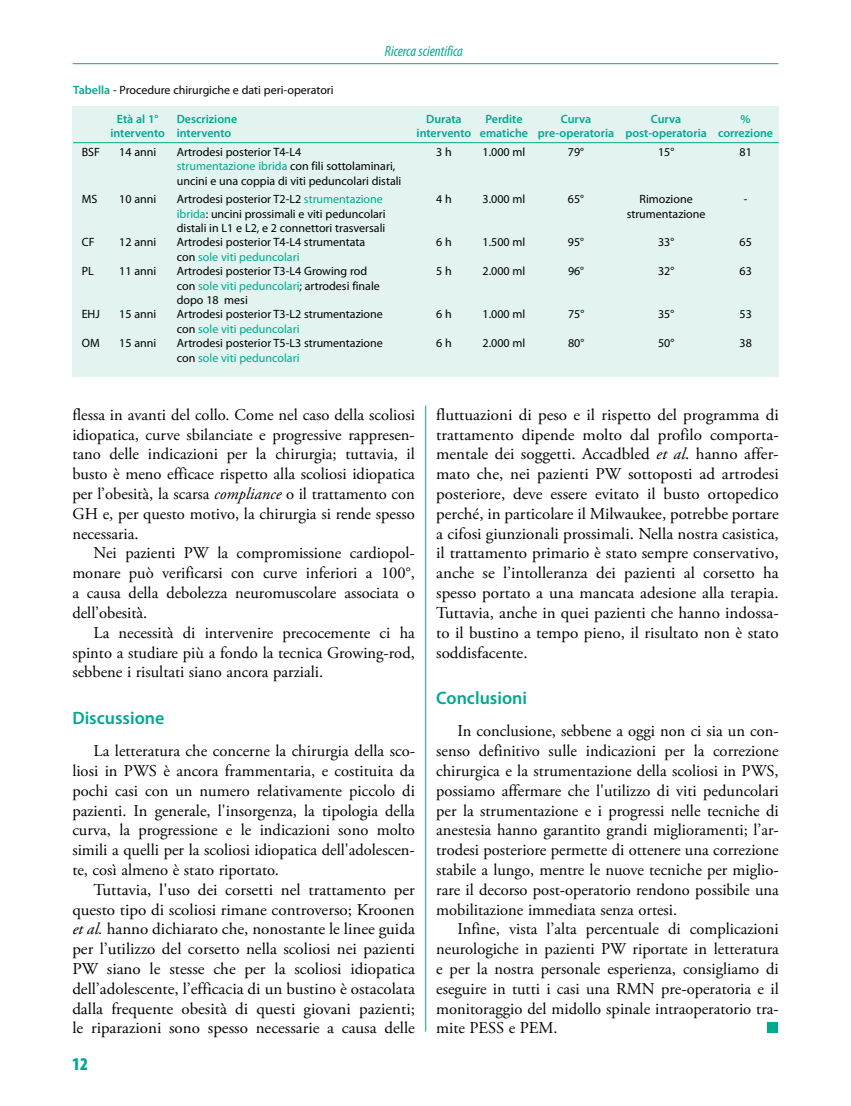
<style>
.page{position:relative;width:851px;height:1106px;background:#fff}
.page>*{position:absolute;margin:0;border:0;box-sizing:border-box;transform-origin:0 0}
.t1{font:600 18px "Myriad Pro";color:#00a88f}
.t2{font:900 condensed 18px "Myriad Pro";color:#00a88f}
.t3{font:16.5px/19.8px "Adobe Garamond Pro";color:#000;text-align:justify}
.t4{font:italic condensed 15px "Myriad Pro";color:#00a88f}
.t5{font:12px/14.4px "Myriad Pro";color:#000}
.t6{font:600 12px "Myriad Pro";color:#00a88f}
.t7{font:12px "Myriad Pro";color:#00a88f}
.s1{font-weight:600;color:#00a88f}
.s2{color:#00a88f}
.s3{color:#000}
.s4{font-style:italic}
</style>
<div class="page">
<hr style="left:73px;top:63px;width:705px;height:1px;background:#00a88f">
<hr style="left:425px;top:405px;width:1px;height:626px;background:#00a88f">
<div style="left:72px;top:107px;width:706px;height:270px;background:#e3f3ef"></div>
<hr style="left:73px;top:142px;width:705px;height:1px;background:#00a88f">
<div style="left:767px;top:1022px;width:11px;height:10px;background:#00a88f"></div>
<p class="t4" style="left:385px;top:42px;width:80px">Ricerca scientifica</p>
<p class="t5" style="left:73px;top:82px;width:262px"><span class="s1">Tabella</span> - Procedure chirurgiche e dati peri-operatori</p>
<p class="t6" style="left:117px;top:111px;width:43px">Età al 1°</p>
<p class="t6" style="left:177px;top:111px;width:62px">Descrizione</p>
<p class="t6" style="left:426px;top:111px;width:37px">Durata</p>
<p class="t6" style="left:485px;top:111px;width:39px">Perdite</p>
<p class="t6" style="left:560px;top:111px;width:32px">Curva</p>
<p class="t6" style="left:650px;top:111px;width:32px">Curva</p>
<p class="t6" style="left:740px;top:111px;width:12px">%</p>
<p class="t6" style="left:110px;top:125px;width:122px">intervento intervento</p>
<p class="t6" style="left:416px;top:125px;width:358px">intervento ematiche pre-operatoria post-operatoria correzione</p>
<p class="t5" style="left:82px;top:144px;width:20px">BSF</p>
<p class="t5" style="left:119px;top:144px;width:39px">14 anni</p>
<p class="t5" style="left:177px;top:144px;width:126px">Artrodesi posterior T4-L4</p>
<p class="t5" style="left:436px;top:144px;width:17px">3 h</p>
<p class="t5" style="left:482px;top:144px;width:44px">1.000 ml</p>
<p class="t5" style="left:568px;top:144px;width:18px">79°</p>
<p class="t5" style="left:658px;top:144px;width:18px">15°</p>
<p class="t5" style="left:739px;top:144px;width:14px">81</p>
<p class="t5" style="left:177px;top:159px;width:226px"><span class="s2">strumentazione ibrida</span> con fili sottolaminari, uncini e una coppia di viti peduncolari distali</p>
<p class="t5" style="left:82px;top:192px;width:17px">MS</p>
<p class="t5" style="left:119px;top:192px;width:39px">10 anni</p>
<p class="t5" style="left:177px;top:192px;width:207px">Artrodesi posterior T2-L2 <span class="s2">strumentazione</span></p>
<p class="t5" style="left:436px;top:192px;width:17px">4 h</p>
<p class="t5" style="left:482px;top:192px;width:44px">3.000 ml</p>
<p class="t5" style="left:568px;top:192px;width:18px">65°</p>
<p class="t5" style="left:639px;top:192px;width:55px">Rimozione</p>
<p class="t5" style="left:743px;top:192px;width:5px">-</p>
<p class="t5" style="left:177px;top:206px;width:210px"><span class="s2">ibrida</span>: uncini prossimali e viti peduncolari</p>
<p class="t5" style="left:626px;top:206px;width:80px">strumentazione</p>
<p class="t5" style="left:177px;top:221px;width:210px">distali in L1 e L2, e 2 connettori trasversali</p>
<p class="t5" style="left:82px;top:235px;width:14px">CF</p>
<p class="t5" style="left:119px;top:235px;width:39px">12 anni</p>
<p class="t5" style="left:177px;top:235px;width:190px">Artrodesi posterior T4-L4 strumentata</p>
<p class="t5" style="left:436px;top:235px;width:17px">6 h</p>
<p class="t5" style="left:482px;top:235px;width:44px">1.500 ml</p>
<p class="t5" style="left:568px;top:235px;width:18px">95°</p>
<p class="t5" style="left:658px;top:235px;width:18px">33°</p>
<p class="t5" style="left:739px;top:235px;width:14px">65</p>
<p class="t7" style="left:177px;top:249px;width:124px"><span class="s3">con</span> sole viti peduncolari</p>
<p class="t5" style="left:82px;top:264px;width:14px">PL</p>
<p class="t5" style="left:119px;top:264px;width:39px">11 anni</p>
<p class="t5" style="left:177px;top:264px;width:192px">Artrodesi posterior T3-L4 growing rod</p>
<p class="t5" style="left:436px;top:264px;width:17px">5 h</p>
<p class="t5" style="left:482px;top:264px;width:44px">2.000 ml</p>
<p class="t5" style="left:568px;top:264px;width:18px">96°</p>
<p class="t5" style="left:658px;top:264px;width:18px">32°</p>
<p class="t5" style="left:739px;top:264px;width:14px">63</p>
<p class="t5" style="left:177px;top:278px;width:205px">con <span class="s2">sole viti peduncolari</span>; artrodesi finale dopo 18 mesi</p>
<p class="t5" style="left:82px;top:307px;width:20px">EHJ</p>
<p class="t5" style="left:119px;top:307px;width:39px">15 anni</p>
<p class="t5" style="left:177px;top:307px;width:207px">Artrodesi posterior T3-L2 strumentazione</p>
<p class="t5" style="left:436px;top:307px;width:17px">6 h</p>
<p class="t5" style="left:482px;top:307px;width:44px">1.000 ml</p>
<p class="t5" style="left:568px;top:307px;width:18px">75°</p>
<p class="t5" style="left:658px;top:307px;width:18px">35°</p>
<p class="t5" style="left:739px;top:307px;width:14px">53</p>
<p class="t7" style="left:177px;top:321px;width:124px"><span class="s3">con</span> sole viti peduncolari</p>
<p class="t5" style="left:82px;top:336px;width:19px">OM</p>
<p class="t5" style="left:119px;top:336px;width:39px">15 anni</p>
<p class="t5" style="left:177px;top:336px;width:207px">Artrodesi posterior T5-L3 strumentazione</p>
<p class="t5" style="left:436px;top:336px;width:17px">6 h</p>
<p class="t5" style="left:482px;top:336px;width:44px">2.000 ml</p>
<p class="t5" style="left:568px;top:336px;width:18px">80°</p>
<p class="t5" style="left:658px;top:336px;width:18px">50°</p>
<p class="t5" style="left:739px;top:336px;width:14px">38</p>
<p class="t7" style="left:177px;top:350px;width:124px"><span class="s3">con</span> sole viti peduncolari</p>
<p class="t3" style="left:72px;top:405px;width:344px">flessa in avanti del collo. Come nel caso della scoliosi idiopatica, curve sbilanciate e progressive rappresen&shy;tano delle indicazioni per la chirurgia; tuttavia, il busto è meno efficace rispetto alla scoliosi idiopatica per l’obesità, la scarsa <span class="s4">compliance</span> o il trattamento con GH e, per questo motivo, la chirurgia si rende spesso necessaria.</p>
<p class="t3" style="left:72px;top:544px;width:344px;text-indent:21px">Nei pazienti PW la compromissione cardiopol&shy;monare può verificarsi con curve inferiori a 100°, a causa della debolezza neuromuscolare associata o dell’obesità.</p>
<p class="t3" style="left:72px;top:623px;width:344px;text-indent:21px">La necessità di intervenire precocemente ci ha spinto a studiare più a fondo la tecnica Growing-rod, sebbene i risultati siano ancora parziali.</p>
<p class="t1" style="left:72px;top:706px;width:94px">Discussione</p>
<p class="t3" style="left:72px;top:741px;width:344px;text-indent:21px">La letteratura che concerne la chirurgia della sco&shy;liosi in PWS è ancora frammentaria, e costituita da pochi casi con un numero relativamente piccolo di pazienti. In generale, l'insorgenza, la tipologia della curva, la progressione e le indicazioni sono molto simili a quelli per la scoliosi idiopatica dell'adolescen&shy;te, così almeno è stato riportato.</p>
<p class="t3" style="left:72px;top:880px;width:344px;text-indent:21px">Tuttavia, l'uso dei corsetti nel trattamento per questo tipo di scoliosi rimane controverso; Kroonen <span class="s4">et al.</span> hanno dichiarato che, nonostante le linee guida per l’utilizzo del corsetto nella scoliosi nei pazienti PW siano le stesse che per la scoliosi idiopatica dell’adolescente, l’efficacia di un bustino è ostacolata dalla frequente obesità di questi giovani pazienti; le riparazioni sono spesso necessarie a causa delle</p>
<p class="t2" style="left:72px;top:1052px;width:17px">12</p>
<p class="t3" style="left:436px;top:405px;width:344px">fluttuazioni di peso e il rispetto del programma di trattamento dipende molto dal profilo comporta&shy;mentale dei soggetti. Accadbled <span class="s4">et al</span>. hanno affer&shy;mato che, nei pazienti PW sottoposti ad artrodesi posteriore, deve essere evitato il busto ortopedico perché, in particolare il Milwaukee, potrebbe portare a cifosi giunzionali prossimali. Nella nostra casistica, il trattamento primario è stato sempre conservativo, anche se l’intolleranza dei pazienti al corsetto ha spesso portato a una mancata adesione alla terapia.<br>Tuttavia, anche in quei pazienti che hanno indossa&shy;to il bustino a tempo pieno, il risultato non è stato soddisfacente.</p>
<p class="t1" style="left:436px;top:686px;width:92px">Conclusioni</p>
<p class="t3" style="left:436px;top:721px;width:344px;text-indent:21px">In conclusione, sebbene a oggi non ci sia un con&shy;senso definitivo sulle indicazioni per la correzione chirurgica e la strumentazione della scoliosi in PWS, possiamo affermare che l'utilizzo di viti peduncolari per la strumentazione e i progressi nelle tecniche di anestesia hanno garantito grandi miglioramenti; l’ar&shy;trodesi posteriore permette di ottenere una correzione stabile a lungo, mentre le nuove tecniche per miglio&shy;rare il decorso post-operatorio rendono possibile una mobilitazione immediata senza ortesi.</p>
<p class="t3" style="left:436px;top:919px;width:344px;text-indent:21px">Infine, vista l’alta percentuale di complicazioni neurologiche in pazienti PW riportate in letteratura e per la nostra personale esperienza, consigliamo di eseguire in tutti i casi una RMN pre-operatoria e il monitoraggio del midollo spinale intraoperatorio tra&shy;mite PESS e PEM.</p>
</div>
